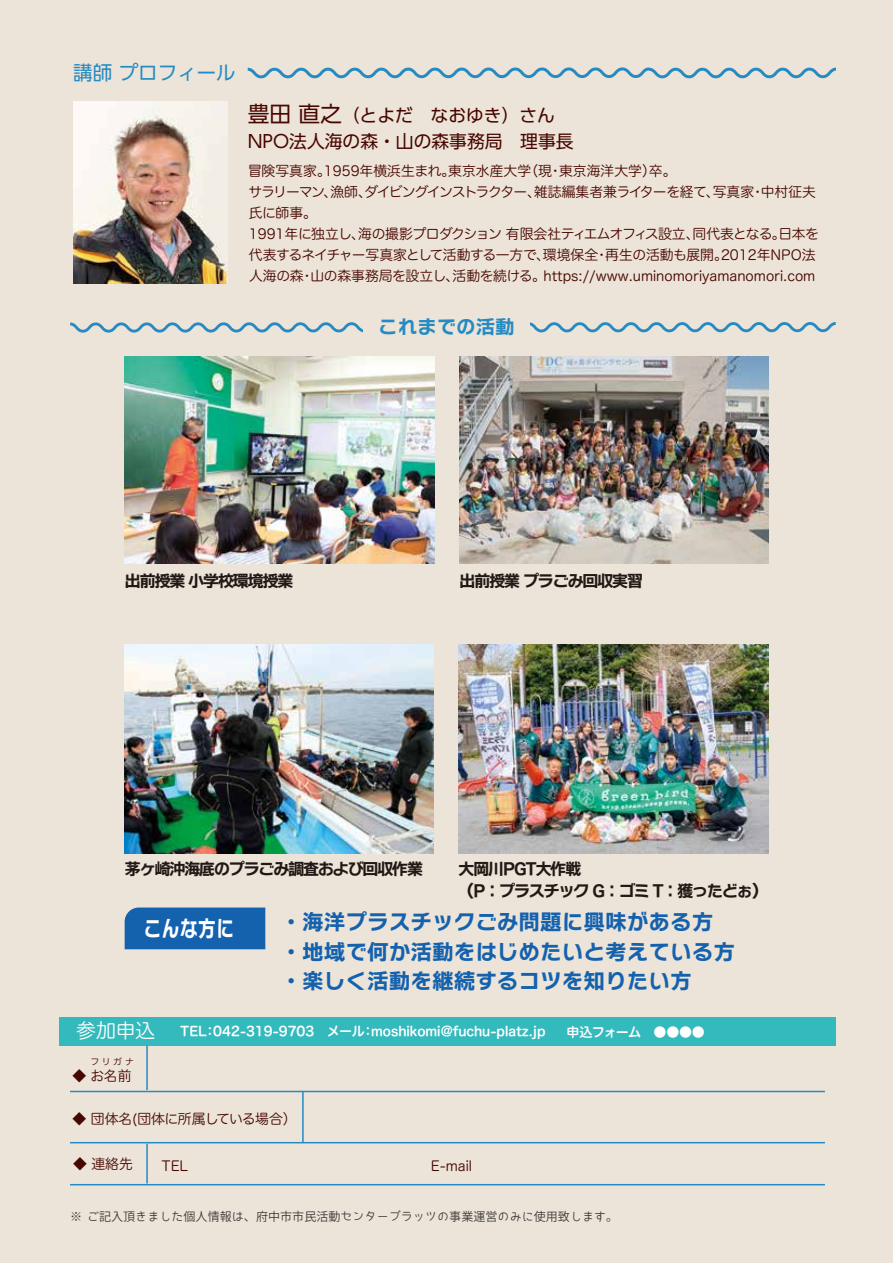
<style>
.page{position:relative;width:893px;height:1263px;background:#ece4d8}
.page>*{position:absolute;margin:0;border:0;box-sizing:border-box;transform-origin:0 0}
.t1{font:22.8px "Nitalago Ruika 06";color:#fff;scale:.8 1}
.t2{font:21.75px/29.7px "Nitalago Ruika 06";color:#1461ae}
.t3{font:19.95px "Hira Maru Std W3";color:#fff}
.t4{font:19.5px "UD Shin Go Pro";color:#268bc3}
.t5{font:19.5px "Nitalago Ruika 06";color:#268bc3}
.t6{font:17.7px/25.5px "UD Shin Go Pro";color:#480600}
.t7{font:16.5px/22.5px "Nitalago Ruika 06";letter-spacing:-.1em;color:#221815}
.t8{font:13.8px/21px "Hira Maru Std W3";color:#480600}
.t9{font:13.8px "Hira Maru Std W3";letter-spacing:-.035em;color:#480600}
.t10{font:13.05px "Hira Maru Std W6";color:#fff}
.t11{font:12.15px "Bokutachino Gothic 2";color:#3e3a39}
.t12{font:8.85px "Hira Maru Std W3";color:#480600}
.s1{font-size:21.75px}
</style>
<div class="page">
<img style="left:73px;top:102px;width:155px;height:182px">
<svg style="left:70px;top:322px;width:766px;height:11px"></svg>
<div style="left:363px;top:304px;width:167px;height:46px;background:#ece4d8"></div>
<img style="left:458px;top:644px;width:310px;height:210px">
<img style="left:125px;top:356px;width:310px;height:208px">
<img style="left:125px;top:644px;width:309px;height:210px">
<img style="left:459px;top:356px;width:309px;height:208px">
<svg style="left:248px;top:67px;width:588px;height:12px"></svg>
<div style="left:59px;top:1017px;width:777px;height:28px;background:#34b9bd"></div>
<hr style="left:70px;top:1091px;width:755px;height:1px;background:#268bc3">
<hr style="left:70px;top:1142px;width:755px;height:1px;background:#268bc3">
<hr style="left:70px;top:1184px;width:755px;height:1px;background:#268bc3">
<hr style="left:146px;top:1046px;width:2px;height:44px;background:#268bc3">
<hr style="left:146px;top:1144px;width:2px;height:39px;background:#268bc3">
<hr style="left:302px;top:1091px;width:2px;height:52px;background:#268bc3">
<div style="left:125px;top:907px;width:140px;height:42px;background:#1461ae"></div>
<h3 class="t4" style="left:73px;top:57px;width:164px">講師 プロフィール</h3>
<p class="t6" style="left:248px;top:102px;width:327px"><span class="s1">豊田 直之</span>（とよだ　なおゆき）さん<br>NPO法人海の森・山の森事務局　理事長</p>
<p class="t8" style="left:248px;top:160px;width:572px">冒険写真家。1959年横浜生まれ。東京水産大学（現・東京海洋大学）卒。<br>サラリーマン、漁師、ダイビングインストラクター、雑誌編集者兼ライターを経て、写真家・中村征夫氏に師事。<br>1991年に独立し、海の撮影プロダクション 有限会社ティエムオフィス設立、同代表となる。日本を代表するネイチャー写真家として活動する一方で、環境保全・再生の活動も展開。2012年NPO法人海の森・山の森事務局を設立し、活動を続ける。https://www.uminomoriyamanomori.com</p>
<h3 class="t5" style="left:378px;top:317px;width:138px">これまでの活動</h3>
<p class="t7" style="left:125px;top:570px;width:171px">出前授業 小学校環境授業</p>
<p class="t7" style="left:459px;top:570px;width:185px">出前授業 プラごみ回収実習</p>
<p class="t7" style="left:125px;top:857px;width:300px">茅ヶ崎沖海底のプラごみ調査および回収作業</p>
<p class="t7" style="left:458px;top:857px;width:311px">大岡川PGT大作戦<br>（P：プラスチック G：ゴミ T：獲ったどぉ）</p>
<h1 class="t1" style="left:143px;top:917px;width:115px">こんな方に</h1>
<h2 class="t2" style="left:281px;top:907px;width:456px">・海洋プラスチックごみ問題に興味がある方・地域で何か活動をはじめたいと考えている方・楽しく活動を継続するコツを知りたい方</h2>
<h3 class="t3" style="left:76px;top:1015px;width:80px">参加申込</h3>
<p class="t10" style="left:180px;top:1022px;width:367px">TEL：042-319-9703　メール：moshikomi@fuchu-platz.jp</p>
<p class="t10" style="left:567px;top:1022px;width:140px">申込フォーム　●●●●</p>
<p class="t12" style="left:90px;top:1055px;width:45px">フリガナ</p>
<p class="t8" style="left:72px;top:1065px;width:61px">◆ お名前</p>
<p class="t9" style="left:72px;top:1108px;width:226px">◆ 団体名(団体に所属している場合）</p>
<p class="t8" style="left:73px;top:1154px;width:61px">◆ 連絡先</p>
<p class="t8" style="left:362px;top:1155px;width:112px">　　　　　E-mail</p>
<p class="t11" style="left:70px;top:1210px;width:550px">※ ご記入頂きました個人情報は、府中市市民活動センタープラッツの事業運営のみに使用致します。</p>
</div>
